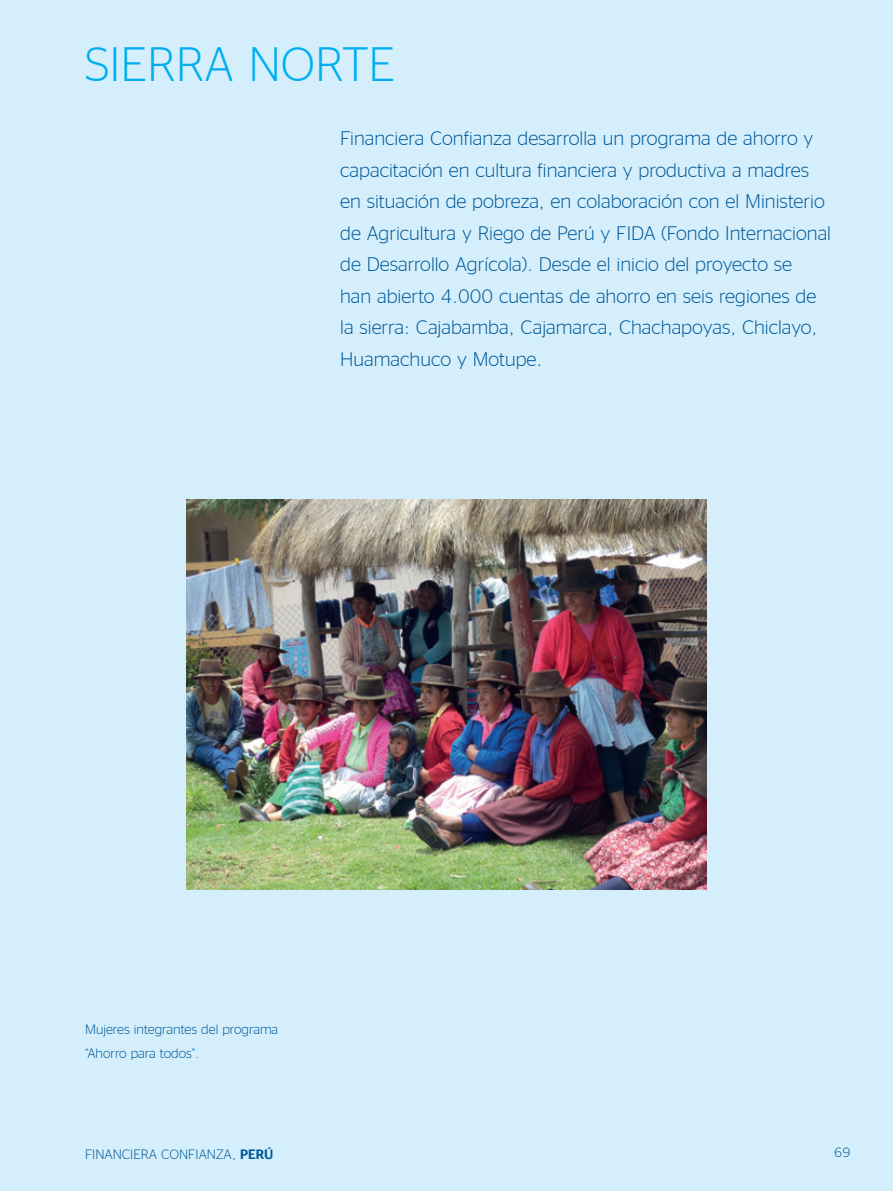
<style>
.page{position:relative;width:893px;height:1191px;background:#d4effb}
.page>*{position:absolute;margin:0;border:0;box-sizing:border-box;transform-origin:0 0}
.t1{font:300 48px "BBVA Office";color:#00aeef}
.t2{font:300 19.5px/31.5px "BBVA Office";color:#005697}
.t3{font:300 13.5px/24px "BBVA Office";color:#005697}
.s1{font-style:inherit}
</style>
<div class="page">
<img style="left:186px;top:499px;width:521px;height:390px">
<h1 class="t1" style="left:85px;top:38px;width:26px">SIERRA</h1>
<h1 class="t1" style="left:248px;top:38px;width:31px">NOR</h1>
<h1 class="t1" style="left:342px;top:38px;width:49px">TE</h1>
<p class="t2" style="left:340px;top:122px;width:492px">Financiera Confianza desarrolla un programa de ahorro y capacitación en cultura financiera y productiva a madres en situación de pobreza, en colaboración con el M inisterio de Agricultura y Riego de Perú y FIDA (Fondo Internacional de Desarrollo Agrícola). Desde el inicio del proyecto se<br>han abierto 4.000 cuentas de ahorro en seis regiones de la sierra: Cajabamba, Cajamarca, Chachapoyas, Chiclayo, Huamachuco y Motupe.</p>
<p class="t3" style="left:85px;top:1017px;width:195px">M ujeres integrantes del programa “Ahorro para todos”.</p>
<p class="t3" style="left:85px;top:1142px;width:190px">financiera confianza, <span class="s1">perú</span></p>
<p class="t3" style="left:834px;top:1140px;width:18px">69</p>
</div>
